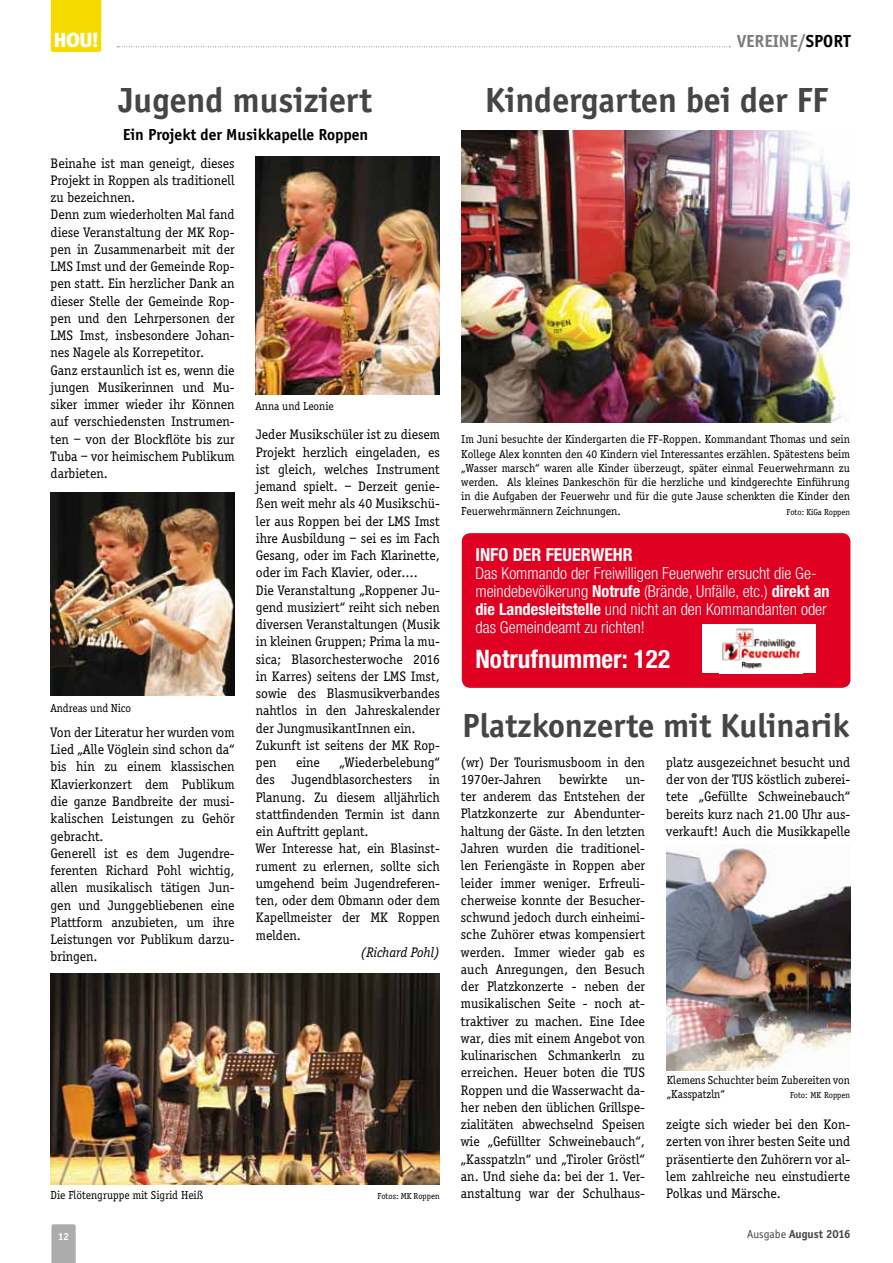
<style>
.page{position:relative;width:893px;height:1263px;background:#fff}
.page>*{position:absolute;margin:0;border:0;box-sizing:border-box;transform-origin:0 0}
.t1{font:700 36px "Officina Sans";color:#454545}
.t2{font:700 34.5px "Officina Sans";color:#454545}
.t3{font:700 condensed 25.5px "Helvetica Neue LT Pro";color:#fff}
.t4{font:900 20.4px "Meta Plus";color:#fff}
.t5{font:700 condensed 18px "Helvetica Neue LT Pro";color:#fff}
.t6{font:700 18px "Officina Sans";color:#7c7c7c}
.t7{font:300 condensed 16.5px/18px "Helvetica Neue LT Pro";color:#fff}
.t8{font:700 16.5px "Officina Sans";color:#000}
.t9{font:14.25px/17.2px "Officina Serif";color:#000}
.t10{font:italic 14.25px "Officina Serif";color:#000}
.t11{font:12px/14.2px "Officina Serif";color:#000}
.t12{font:700 12px "Officina Sans";color:#454545}
.t13{font:700 10.5px "Officina Sans";color:#fff}
.t14{font:9px "Officina Serif";color:#000}
.s1{color:#000}
.s2{font-weight:700}
.s3{font-weight:400}
</style>
<div class="page">
<svg style="left:51px;top:1224px;width:25px;height:39px"></svg>
<div style="left:51px;top:0;width:50px;height:52px;background:#f6db00"></div>
<svg style="left:117px;top:46px;width:613px;height:1px"></svg>
<img style="left:50px;top:974px;width:389px;height:210px">
<img style="left:667px;top:845px;width:183px;height:226px">
<img style="left:51px;top:492px;width:184px;height:203px">
<img style="left:256px;top:157px;width:184px;height:238px">
<img style="left:461px;top:130px;width:389px;height:293px">
<div style="left:462px;top:533px;width:388px;height:155px;background:#df0022;border-radius:9px"></div>
<div style="left:702px;top:624px;width:114px;height:49px;background:#fff"></div>
<img style="left:722px;top:628px;width:78px;height:41px">
<h3 class="t4" style="left:53px;top:28px;width:47px">HOU!</h3>
<p class="t6" style="left:737px;top:30px;width:115px">VEREINE/<span class="s1">SPORT</span></p>
<h1 class="t1" style="left:119px;top:78px;width:255px">Jugend musiziert</h1>
<p class="t8" style="left:123px;top:124px;width:247px">Ein Projekt der Musikkapelle Roppen</p>
<h1 class="t1" style="left:485px;top:78px;width:344px">Kindergarten bei der FF</h1>
<p class="t9" style="left:51px;top:154px;width:186px">Beinahe ist man geneigt, dieses<br>Projekt in Roppen als traditionell zu bezeichnen.<br>Denn zum wiederholten Mal fand diese Veranstaltung der MK Rop&shy;pen in Zusammenarbeit mit der<br>LMS Imst und der Gemeinde Rop&shy;pen statt. Ein herzlicher Dank an dieser Stelle der Gemeinde Rop&shy;pen und den Lehrpersonen der<br>LMS Imst, insbesondere Johan&shy;nes Nagele als Korrepetitor.<br>Ganz erstaunlich ist es, wenn die jungen Musikerinnen und Mu&shy;siker immer wieder ihr Können auf verschiedensten Instrumen&shy;ten – von der Blockflöte bis zur<br>Tuba – vor heimischem Publikum darbieten.</p>
<p class="t11" style="left:255px;top:399px;width:80px">Anna und Leonie</p>
<p class="t9" style="left:256px;top:426px;width:186px">Jeder Musikschüler ist zu diesem<br>Projekt herzlich eingeladen, es ist gleich, welches Instrument jemand spielt. – Derzeit genie&shy;ßen weit mehr als 40 Musikschü&shy;ler aus Roppen bei der LMS Imst ihre Ausbildung – sei es im Fach<br>Gesang, oder im Fach Klarinette, oder im Fach Klavier, oder….<br>Die Veranstaltung „Roppener Ju&shy;gend musiziert“ reiht sich neben diversen Veranstaltungen (Musik in kleinen Gruppen; Prima la mu&shy;sica; Blasorchesterwoche 2016 in Karres) seitens der LMS Imst, sowie des Blasmusikverbandes nahtlos in den Jahreskalender der JungmusikantInnen ein.<br>Zukunft ist seitens der MK Rop&shy;pen</p>
<p class="t11" style="left:461px;top:432px;width:390px;text-align:justify">Im Juni besuchte der Kindergarten die FF-Roppen. Kommandant Thomas und sein Kollege Alex konnten den 40 Kindern viel Interessantes erzählen. Spätestens beim „Wasser marsch“ waren alle Kinder überzeugt, später einmal Feuerwehrmann zu werden. Als kleines Dankeschön für die herzliche und kindgerechte Einführung in die Aufgaben der Feuerwehr und für die gute Jause schenkten die Kinder den Feuerwehrmännern Zeichnungen.</p>
<p class="t14" style="left:786px;top:507px;width:65px">Foto: KiGa Roppen</p>
<p class="t5" style="left:475px;top:544px;width:159px">Info der Feuerwehr</p>
<p class="t7" style="left:475px;top:564px;width:356px">Das Kommando der Freiwilligen Feuerwehr ersucht die Ge&shy;meindebevölkerung <span class="s2">Notrufe</span> (Brände, Unfälle, etc.) <span class="s2">direkt an die Landesleitstelle</span> und nicht an den Kommandanten oder das Gemeindeamt zu richten!</p>
<h3 class="t3" style="left:475px;top:643px;width:196px">Notrufnummer: 122</h3>
<p class="t11" style="left:50px;top:701px;width:82px">Andreas und Nico</p>
<h2 class="t2" style="left:462px;top:705px;width:388px">Platzkonzerte mit Kulinarik</h2>
<p class="t9" style="left:51px;top:724px;width:186px">Von der Literatur her wurden vom<br>Lied „Alle Vöglein sind schon da“ bis hin zu einem klassischen<br>Klavierkonzert dem Publikum die ganze Bandbreite der musi&shy;kalischen Leistungen zu Gehör gebracht.<br>Generell ist es dem Jugendre&shy;ferenten Richard Pohl wichtig, allen musikalisch tätigen Jun&shy;gen und Junggebliebenen eine<br>Plattform anzubieten, um ihre<br>Leistungen vor Publikum darzu&shy;bringen.</p>
<p class="t9" style="left:461px;top:753px;width:185px">(wr) Der Tourismusboom in den<br>1970er-Jahren</p>
<p class="t9" style="left:666px;top:754px;width:186px;text-align:justify">platz ausgezeichnet besucht und der von der TUS köstlich zuberei&shy;tete „Gefüllte Schweinebauch“ bereits kurz nach 21.00 Uhr aus&shy;verkauft! Auch die Musikkapelle</p>
<p class="t9" style="left:256px;top:754px;width:186px;text-indent:84px">„Wiederbelebung“ des Jugendblasorchesters in<br>Planung. Zu diesem alljährlich stattfindenden Termin ist dann ein Auftritt geplant.<br>Wer Interesse hat, ein Blasinst&shy;rument zu erlernen, sollte sich umgehend beim Jugendreferen&shy;ten, oder dem Obmann oder dem<br>Kapellmeister der MK Roppen melden.</p>
<p class="t10" style="left:361px;top:944px;width:81px">(Richard Pohl)</p>
<p class="t9" style="left:296px;top:754px;width:25px">eine</p>
<p class="t9" style="left:559px;top:771px;width:50px">bewirkte</p>
<p class="t9" style="left:461px;top:771px;width:186px;text-align:justify;text-indent:164px">un&shy;ter anderem das Entstehen der Platzkonzerte zur Abendunter&shy;haltung der Gäste. In den letzten Jahren wurden die traditionel&shy;len Feriengäste in Roppen aber leider immer weniger. Erfreuli&shy;cherweise konnte der Besucher&shy;schwund jedoch durch einheimi&shy;sche Zuhörer etwas kompensiert werden. Immer wieder gab es auch Anregungen, den Besuch der Platzkonzerte - neben der musikalischen Seite - noch at&shy;traktiver zu machen. Eine Idee war, dies mit einem Angebot von kulinarischen Schmankerln zu erreichen. Heuer boten die TUS Roppen und die Wasserwacht da&shy;her neben den üblichen Grillspe&shy;zialitäten abwechselnd Speisen wie „Gefüllter Schweinebauch“, „Kasspatzln“ und „Tiroler Gröstl“ an. Und siehe da: bei der 1. Ver&shy;anstaltung war der Schulhaus-</p>
<p class="t11" style="left:667px;top:1073px;width:185px">Klemens Schuchter beim Zubereiten von „Kasspatzln“</p>
<p class="t14" style="left:790px;top:1090px;width:62px">Foto: MK Roppen</p>
<p class="t9" style="left:666px;top:1116px;width:186px;text-align:justify">zeigte sich wieder bei den Kon&shy;zerten von ihrer besten Seite und präsentierte den Zuhörern vor al&shy;lem zahlreiche neu einstudierte</p>
<p class="t11" style="left:51px;top:1188px;width:155px">Die Flötengruppe mit Sigrid Heiß</p>
<p class="t14" style="left:378px;top:1191px;width:64px">Fotos: MK Roppen</p>
<p class="t9" style="left:666px;top:1185px;width:116px">Polkas und Märsche.</p>
<p class="t13" style="left:58px;top:1230px;width:12px">12</p>
<p class="t12" style="left:747px;top:1227px;width:105px"><span class="s3">Ausgabe</span> August 2016</p>
</div>
